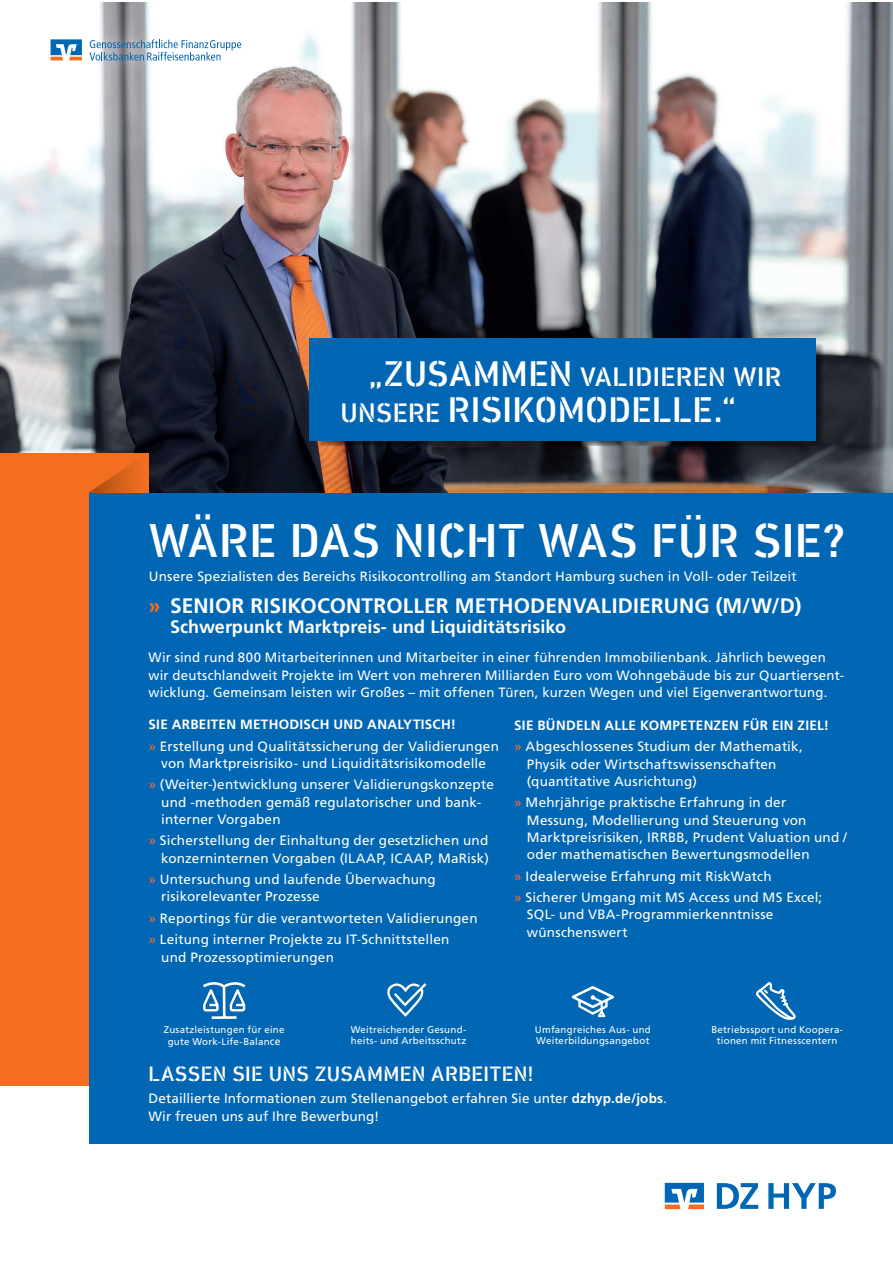
<style>
.page{position:relative;width:893px;height:1263px;background:#fff}
.page>*{position:absolute;margin:0;border:0;box-sizing:border-box;transform-origin:0 0}
.t1{font:500 48px "DIN Next Stencil";letter-spacing:.01em;color:#fff}
.t2{font:500 36px "DIN Next Stencil";letter-spacing:.01em;color:#fff}
.t3{font:500 27px "DIN Next Stencil";letter-spacing:.015em;color:#fff}
.t4{font:700 21px "Frutiger LT Pro";letter-spacing:.005em;color:#fff}
.t5{font:500 21px "DIN Next Stencil";letter-spacing:.015em;color:#fff}
.t6{font:700 18px "Frutiger LT Pro";letter-spacing:.005em;color:#fff}
.t7{font:13.5px/17.2px "Frutiger LT Pro";letter-spacing:.015em;color:#fff}
.t8{font:700 13.5px/21.5px "Frutiger LT Pro";letter-spacing:.02em;color:#fff}
.t9{font:9.75px/11.7px "Frutiger LT Pro";letter-spacing:.025em;color:#fff;text-align:center}
.s1{font-size:36px}
.s2{font-size:27px}
.s3{color:#f36e21}
.s4{font-weight:700}
.s5{color:#f26e35}
.s6{font-weight:400;color:#f26e35}
.s7{font-weight:400}
.s8{font-size:10.5px}
</style>
<div class="page">
<img style="left:0;top:2px;width:893px;height:491px">
<div style="left:0;top:453px;width:148px;height:633px;background:#f36e21"></div>
<svg style="left:88px;top:434px;width:60px;height:59px"></svg>
<div style="left:89px;top:493px;width:804px;height:651px;background:#0166b3"></div>
<svg style="left:318px;top:344px;width:506px;height:102px;background:#232326"></svg>
<div style="left:310px;top:338px;width:506px;height:103px;background:#0166b3"></div>
<svg style="left:717px;top:1183px;width:41px;height:26px"></svg>
<svg style="left:665px;top:1183px;width:39px;height:26px"></svg>
<svg style="left:768px;top:1183px;width:68px;height:26px"></svg>
<div style="left:31px;top:20px;width:228px;height:60px;background:#fff;opacity:.75"></div>
<svg style="left:89px;top:39px;width:152px;height:22px"></svg>
<svg style="left:51px;top:39px;width:31px;height:21px"></svg>
<svg style="left:203px;top:982px;width:42px;height:37px"></svg>
<svg style="left:756px;top:983px;width:40px;height:37px"></svg>
<svg style="left:572px;top:986px;width:42px;height:31px"></svg>
<svg style="left:387px;top:983px;width:39px;height:34px"></svg>
<h3 class="t3" style="left:369px;top:361px;width:414px"><span class="s1">„ZUSAMMEN</span> VALIDIEREN WIR</h3>
<h2 class="t2" style="left:341px;top:388px;width:397px"><span class="s2">UNSERE</span> RISIKOMODELLE.“</h2>
<h1 class="t1" style="left:149px;top:512px;width:698px">WÄRE DAS NICHT WAS FÜR SIE?</h1>
<p class="t7" style="left:149px;top:568px;width:649px">Unsere Spezialisten des Bereichs Risikocontrolling am Standort Hamburg suchen in Voll- oder Teilzeit</p>
<h3 class="t4" style="left:149px;top:593px;width:654px"><span class="s3">»</span> SENIOR RISIKOCONTROLLER METHODENVALIDIERUNG (M/W/D)</h3>
<h3 class="t6" style="left:170px;top:616px;width:397px">Schwerpunkt Marktpreis- und Liquiditätsrisiko</h3>
<p class="t7" style="left:148px;top:649px;width:697px">Wir sind rund 800 Mitarbeiterinnen und Mitarbeiter in einer führenden Immobilienbank. Jährlich bewegen wir deutschlandweit Projekte im Wert von mehreren Milliarden Euro vom Wohngebäude bis zur Quartiersent&shy;wicklung. Gemeinsam leisten wir Großes – mit offenen Türen, kurzen Wegen und viel Eigenverantwortung.</p>
<p class="t7" style="left:148px;top:714px;width:352px;line-height:21.5px"><span class="s4">SIE ARBEITEN METHODISCH UND ANALYTISCH!<br></span><span class="s5">»</span> Erstellung und Qualitätssicherung der Validierungen</p>
<p class="t7" style="left:148px;top:752px;width:347px;line-height:21.5px;text-align:center">von Marktpreisrisiko- und Liquiditätsrisikomodelle<br><span class="s5">»</span> (Weiter-)entwicklung unserer Validierungskonzepte</p>
<p class="t7" style="left:161px;top:793px;width:321px">und -methoden gemäß regulatorischer und bank&shy;interner Vorgaben</p>
<p class="t7" style="left:148px;top:832px;width:342px;text-align:right"><span class="s5">»</span> Sicherstellung der Einhaltung der gesetzlichen und konzerninternen Vorgaben (ILAAP, ICAAP, MaRisk)</p>
<p class="t7" style="left:161px;top:871px;width:276px;text-indent:-13px"><span class="s5">»</span> Untersuchung und laufende Überwachung risikorelevanter Prozesse</p>
<p class="t7" style="left:148px;top:907px;width:331px;line-height:21.5px"><span class="s5">»</span> Reportings für die verantworteten Validierungen <span class="s5">»</span> Leitung interner Projekte zu IT-Schnittstellen</p>
<p class="t7" style="left:161px;top:948px;width:174px">und Prozessoptimierungen</p>
<p class="t8" style="left:514px;top:714px;width:316px">SIE BÜNDELN ALLE KOMPETENZEN FÜR EIN ZIEL! <span class="s6">»</span> <span class="s7">Abgeschlossenes Studium der Mathematik,</span></p>
<p class="t7" style="left:527px;top:755px;width:251px">Physik oder Wirtschaftswissenschaften (quantitative Ausrichtung)</p>
<p class="t7" style="left:527px;top:794px;width:322px;text-indent:-13px"><span class="s5">»</span> Mehrjährige praktische Erfahrung in der Messung, Modellierung und Steuerung von Marktpreisrisiken, IRRBB, Prudent Valuation und / oder mathematischen Bewertungsmodellen</p>
<p class="t7" style="left:514px;top:865px;width:310px;line-height:21.5px"><span class="s5">»</span> Idealerweise Erfahrung mit RiskWatch<br><span class="s5">»</span> Sicherer Umgang mit MS Access und MS Excel;</p>
<p class="t7" style="left:527px;top:906px;width:248px">SQL- und VBA-Programmierkenntnisse wünschenswert</p>
<p class="t9" style="left:164px;top:1023px;width:122px;line-height:12.6px">Zusatzleistungen für eine gute Work-Life-Balan<span class="s8">ce</span></p>
<p class="t9" style="left:711px;top:1023px;width:133px">Betriebssport und Koopera&shy;tionen mit Fitnesscentern</p>
<p class="t9" style="left:535px;top:1023px;width:118px;text-align:left">Umfangreiches Aus- und<br>Weiterbildungsangebot</p>
<p class="t9" style="left:351px;top:1023px;width:117px;text-align:left">Weitreichender Gesund&shy;heits- und Arbeitsschutz</p>
<h3 class="t5" style="left:148px;top:1062px;width:387px">LASSEN SIE UNS ZUSAMMEN ARBEITEN!</h3>
<p class="t7" style="left:148px;top:1090px;width:520px">Detaillierte Informationen zum Stellenangebot erfahren Sie unter <span class="s4">dzhyp.de/jobs</span>.<br>Wir freuen uns auf Ihre Bewerbung!</p>
</div>
